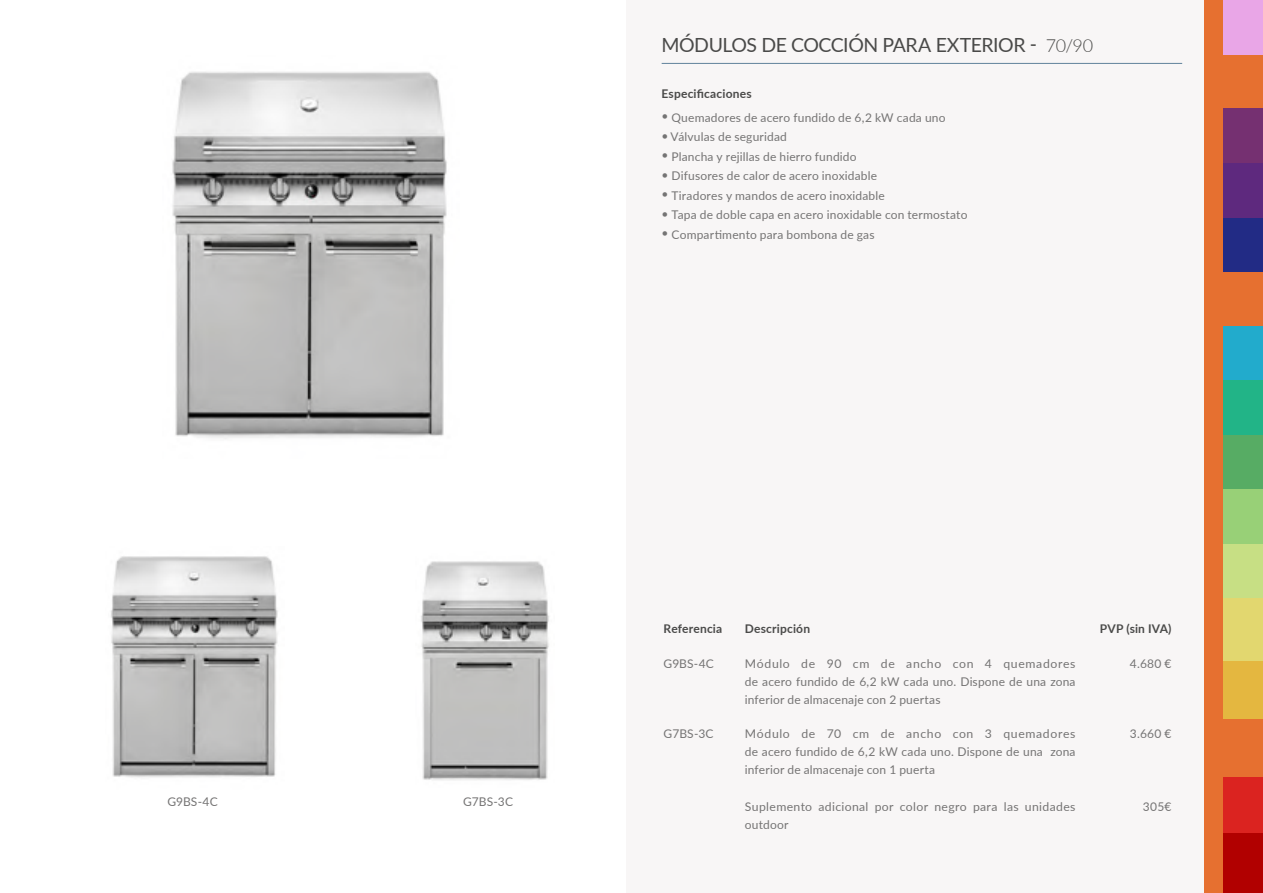
<style>
.page{position:relative;width:1263px;height:893px;background:#fff}
.page>*{position:absolute;margin:0;border:0;box-sizing:border-box;transform-origin:0 0}
.t1{font:19.5px "Lato";letter-spacing:-.025em;color:#4a4a49}
.t2{font:12px/18px "Lato";letter-spacing:.015em;color:#757474;text-align:justify}
.t3{font:700 12px "Lato";letter-spacing:.015em;color:#4a4a49}
.s1{font-weight:300;font-size:18px}
</style>
<div class="page">
<div style="left:626px;top:0;width:636px;height:893px;background:#f8f6f6"></div>
<img style="left:172px;top:71px;width:275px;height:368px">
<img style="left:421px;top:561px;width:128px;height:219px">
<img style="left:111px;top:556px;width:167px;height:222px">
<hr style="left:662px;top:63px;width:520px;height:1px;background:#60839c">
<div style="left:1205px;top:0;width:58px;height:893px;background:#e67030"></div>
<div style="left:1223px;top:0;width:40px;height:54px;background:#e9a6e7"></div>
<div style="left:1223px;top:775px;width:40px;height:59px;background:#db2320"></div>
<div style="left:1223px;top:833px;width:40px;height:60px;background:#b10000"></div>
<div style="left:1223px;top:217px;width:40px;height:55px;background:#222b85"></div>
<div style="left:1223px;top:718px;width:40px;height:58px;background:#e67030"></div>
<div style="left:1223px;top:326px;width:40px;height:55px;background:#22abcc"></div>
<div style="left:1223px;top:108px;width:40px;height:55px;background:#753071"></div>
<div style="left:1223px;top:380px;width:40px;height:55px;background:#22b487"></div>
<div style="left:1223px;top:435px;width:40px;height:54px;background:#57ac64"></div>
<div style="left:1223px;top:489px;width:40px;height:55px;background:#98d077"></div>
<div style="left:1223px;top:544px;width:40px;height:54px;background:#c7df84"></div>
<div style="left:1223px;top:163px;width:40px;height:54px;background:#5e297e"></div>
<div style="left:1223px;top:660px;width:40px;height:58px;background:#e4b740"></div>
<div style="left:1223px;top:598px;width:40px;height:62px;background:#e2d76f"></div>
<h1 class="t1" style="left:661px;top:31px;width:433px">MÓDULOS DE COCCIÓN PARA EXTERIOR - <span class="s1">70/90</span></h1>
<p class="t3" style="left:661px;top:85px;width:92px">Especificaciones</p>
<p class="t2" style="left:661px;top:108px;width:286px">• Quemadores de acero fundido de 6,2 kW cada uno</p>
<p class="t2" style="left:661px;top:127px;width:127px">• Válvulas de seguridad</p>
<p class="t2" style="left:661px;top:147px;width:197px">• Plancha y rejillas de hierro fundido</p>
<p class="t2" style="left:661px;top:166px;width:217px">• Difusores de calor de acero inoxidable</p>
<p class="t2" style="left:661px;top:186px;width:225px">• Tiradores y mandos de acero inoxidable</p>
<p class="t2" style="left:661px;top:205px;width:307px">• Tapa de doble capa en acero inoxidable con termostato</p>
<p class="t2" style="left:661px;top:225px;width:215px">• Compartimento para bombona de gas</p>
<p class="t2" style="left:167px;top:792px;width:52px">G9BS-4C</p>
<p class="t2" style="left:463px;top:792px;width:51px">G7BS-3C</p>
<p class="t3" style="left:664px;top:619px;width:60px">Referencia</p>
<p class="t3" style="left:745px;top:619px;width:67px">Descripción</p>
<p class="t3" style="left:1100px;top:619px;width:73px">PVP (sin IVA)</p>
<p class="t2" style="left:664px;top:654px;width:52px">G9BS-4C</p>
<p class="t2" style="left:745px;top:654px;width:332px">Módulo de 90 cm de ancho con 4 quemadores de acero fundido de 6,2 kW cada uno. Dispone de una zona inferior de almacenaje con 2 puertas</p>
<p class="t2" style="left:1130px;top:654px;width:43px">4.680 €</p>
<p class="t2" style="left:664px;top:724px;width:51px">G7BS-3C</p>
<p class="t2" style="left:745px;top:724px;width:332px">Módulo de 70 cm de ancho con 3 quemadores de acero fundido de 6,2 kW cada uno. Dispone de una zona inferior de almacenaje con 1 puerta</p>
<p class="t2" style="left:1130px;top:724px;width:43px">3.660 €</p>
<p class="t2" style="left:745px;top:797px;width:332px">Suplemento adicional por color negro para las unidades outdoor</p>
<p class="t2" style="left:1143px;top:797px;width:30px">305€</p>
</div>
